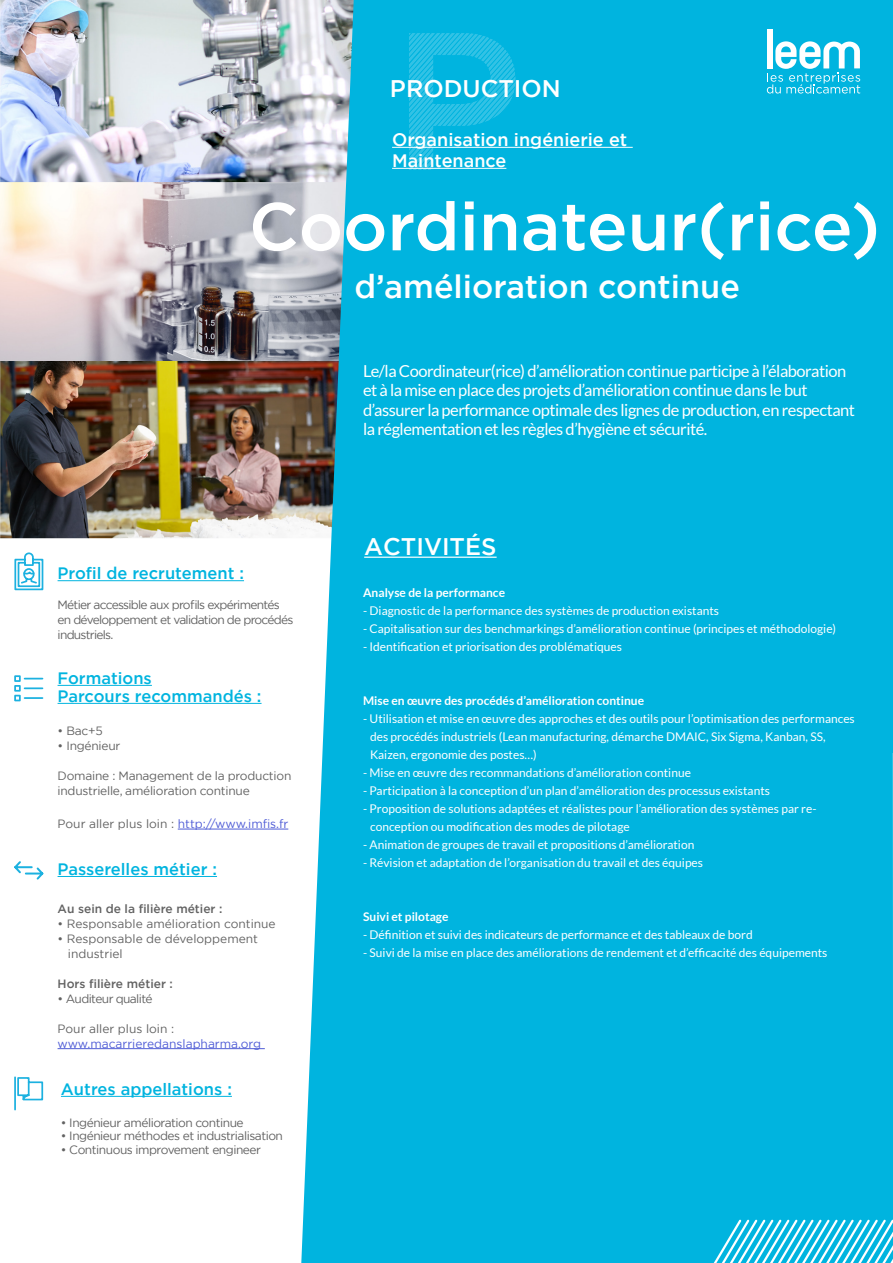
<style>
.page{position:relative;width:893px;height:1263px;background:#fff}
.page>*{position:absolute;margin:0;border:0;box-sizing:border-box;transform-origin:0 0}
.t1{font:500 67.5px "Gotham";color:#fff}
.t2{font:500 32.4px "Gotham";color:#fff}
.t3{font:500 24px "Gotham";color:#fff}
.t4{font:500 18px/21px "Gotham";color:#fff}
.t5{font:16.5px/19.5px "Lato";letter-spacing:-.03em;color:#fff}
.t6{font:500 16.5px/18px "Gotham";color:#00b4df}
.t7{font:12px/18px "Lato";color:#fff}
.t8{font:12px "Gotham";letter-spacing:-.04em;color:#626262}
.t9{font:12px/15px "Gotham";color:#626262}
.t10{font:12px/15px "Gotham";letter-spacing:-.06em;color:#626262}
.t11{font:700 12px "Lato";color:#fff}
.t12{font:12px/15px "Gotham";letter-spacing:-.02em;color:#626262}
.t13{font:12px "Gotham";color:#4f5cd6}
.t14{font:500 12px "Gotham";color:#626262}
.s1{color:#626262}
</style>
<div class="page">
<img style="left:0;top:360px;width:301px;height:178px">
<img style="left:0;top:182px;width:301px;height:178px">
<img style="left:0;top:0;width:301px;height:182px">
<div style="left:301px;top:0;width:592px;height:1263px;background:#00b4df"></div>
<hr style="left:364px;top:557px;width:133px;height:1px;background:#fff">
<hr style="left:58px;top:685px;width:94px;height:1px;background:#00b4df">
<hr style="left:58px;top:703px;width:204px;height:1px;background:#00b4df">
<hr style="left:178px;top:829px;width:110px;height:1px;background:#4f5cd6">
<hr style="left:58px;top:876px;width:159px;height:1px;background:#00b4df">
<hr style="left:58px;top:1048px;width:207px;height:1px;background:#4f5cd6">
<hr style="left:58px;top:580px;width:186px;height:1px;background:#00b4df">
<hr style="left:61px;top:1096px;width:171px;height:1px;background:#00b4df">
<hr style="left:392px;top:147px;width:241px;height:1px;background:#fff">
<hr style="left:392px;top:168px;width:114px;height:1px;background:#fff">
<div style="left:767px;top:29px;width:6px;height:39px;background:#fff"></div>
<svg style="left:767px;top:41px;width:93px;height:53px"></svg>
<svg style="left:14px;top:675px;width:29px;height:26px"></svg>
<svg style="left:14px;top:861px;width:29px;height:18px"></svg>
<svg style="left:14px;top:1076px;width:29px;height:34px"></svg>
<svg style="left:14px;top:552px;width:29px;height:38px"></svg>
<div style="left:654px;top:689px;width:239px;height:574px;background:#00b4df"></div>
<svg style="left:409px;top:34px;width:106px;height:135px;background:#15bae1"></svg>
<h3 class="t3" style="left:390px;top:72px;width:172px">PRODUCTION</h3>
<h3 class="t4" style="left:392px;top:129px;width:237px">Organisation ingénierie et<br>Maintenance</h3>
<h1 class="t1" style="left:249px;top:182px;width:633px">Coordinateur(rice)</h1>
<h2 class="t2" style="left:354px;top:265px;width:387px">d’amélioration continue</h2>
<p class="t5" style="left:363px;top:361px;width:493px">Le/la Coordinateur(rice) d’amélioration continue participe à l’élaboration et à la mise en place des projets d’amélioration continue dans le but d’assurer la performance optimale des lignes de production, en respectant la réglementation et les règles d’hygiène et sécurité.</p>
<h3 class="t6" style="left:58px;top:564px;width:188px">Profil de recrutement :</h3>
<p class="t10" style="left:58px;top:597px;width:237px">Métier accessible aux profils expérimentés en développement et validation de procédés industriels.</p>
<h3 class="t6" style="left:58px;top:669px;width:205px">Formations<br>Parcours recommandés :</h3>
<p class="t8" style="left:58px;top:723px;width:47px">• Bac+5</p>
<p class="t12" style="left:58px;top:738px;width:64px">• Ingénieur</p>
<p class="t12" style="left:58px;top:768px;width:235px">Domaine : Management de la production industrielle, amélioration continue</p>
<p class="t13" style="left:58px;top:816px;width:232px"><span class="s1">Pour aller plus loin :</span> http://www.imfis.fr</p>
<h3 class="t6" style="left:58px;top:860px;width:161px">Passerelles métier :</h3>
<p class="t14" style="left:58px;top:901px;width:166px">Au sein de la filière métier :</p>
<p class="t9" style="left:58px;top:916px;width:220px">• Responsable amélioration continue</p>
<p class="t9" style="left:68px;top:931px;width:192px;text-indent:-10px">• Responsable de développement industriel</p>
<p class="t14" style="left:58px;top:976px;width:117px">Hors filière métier :</p>
<p class="t8" style="left:58px;top:991px;width:97px">• Auditeur qualité</p>
<p class="t9" style="left:58px;top:1021px;width:118px">Pour aller plus loin :</p>
<p class="t13" style="left:58px;top:1036px;width:205px">www.macarrieredanslapharma.org</p>
<h3 class="t6" style="left:61px;top:1080px;width:172px">Autres appellations :</h3>
<p class="t8" style="left:61px;top:1115px;width:184px">• Ingénieur amélioration continue</p>
<p class="t8" style="left:61px;top:1128px;width:224px">• Ingénieur méthodes et industrialisation</p>
<p class="t8" style="left:61px;top:1142px;width:202px">• Continuous improvement engineer</p>
<h3 class="t3" style="left:364px;top:531px;width:134px">ACTIVITÉS</h3>
<p class="t11" style="left:363px;top:586px;width:143px">Analyse de la performance</p>
<p class="t7" style="left:363px;top:601px;width:358px">- Diagnostic de la performance des systèmes de production existants</p>
<p class="t7" style="left:363px;top:619px;width:474px">- Capitalisation sur des benchmarkings d’amélioration continue (principes et méthodologie)</p>
<p class="t7" style="left:363px;top:637px;width:260px">- Identification et priorisation des problématiques</p>
<p class="t11" style="left:363px;top:694px;width:282px">Mise en œuvre des procédés d’amélioration continue</p>
<p class="t7" style="left:370px;top:709px;width:486px;text-indent:-7px">- Utilisation et mise en œuvre des approches et des outils pour l’optimisation des performances des procédés industriels (Lean manufacturing, démarche DMAIC, Six Sigma, Kanban, SS,<br>Kaizen, ergonomie des postes…)</p>
<p class="t7" style="left:363px;top:763px;width:329px">- Mise en œuvre des recommandations d’amélioration continue</p>
<p class="t7" style="left:363px;top:781px;width:408px">- Participation à la conception d’un plan d’amélioration des processus existants</p>
<p class="t7" style="left:370px;top:799px;width:448px;text-indent:-7px">- Proposition de solutions adaptées et réalistes pour l’amélioration des systèmes par re&shy;conception ou modification des modes de pilotage</p>
<p class="t7" style="left:363px;top:835px;width:333px">- Animation de groupes de travail et propositions d’amélioration</p>
<p class="t7" style="left:363px;top:853px;width:342px">- Révision et adaptation de l’organisation du travail et des équipes</p>
<p class="t11" style="left:363px;top:910px;width:87px">Suivi et pilotage</p>
<p class="t7" style="left:363px;top:925px;width:391px">- Définition et suivi des indicateurs de performance et des tableaux de bord</p>
<p class="t7" style="left:363px;top:943px;width:466px">- Suivi de la mise en place des améliorations de rendement et d’efficacité des équipements</p>
</div>
